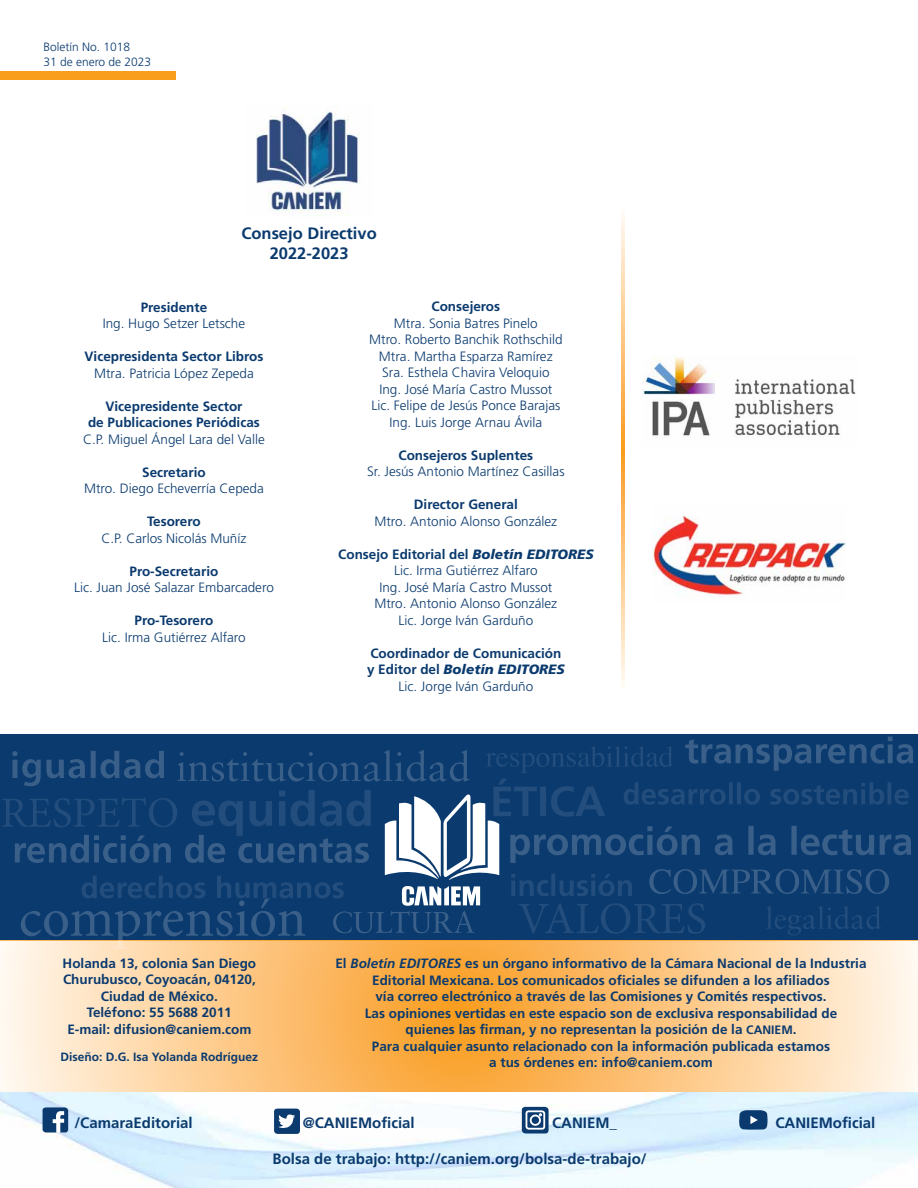
<style>
.page{position:relative;width:918px;height:1188px;background:#fff}
.page>*{position:absolute;margin:0;border:0;box-sizing:border-box;transform-origin:0 0}
.t1{font:700 16.5px/19.5px "Frutiger";color:#0a3a6e;text-align:center}
.t2{font:700 15px "Frutiger";color:#0a3a6e}
.t3{font:700 13.5px/16.5px "Frutiger";color:#0a3a6e;text-align:center}
.t4{font:300 13.5px/16.5px "Frutiger";color:#0a3a6e;text-align:center}
.t5{font:700 12px "Frutiger";color:#0a3a6e}
.t6{font:300 12px/15px "Frutiger";color:#0a3a6e}
.s1{font-weight:700}
.s2{font-weight:900;font-style:italic}
.s3{font-weight:300}
.s4{font-style:italic}
.s5{font-family:"Frutiger Bold SC900";font-weight:400;font-size:12.15px}
</style>
<div class="page">
<div style="left:0;top:71px;width:175px;height:9px;background:#f99d1c"></div>
<svg style="left:0;top:941px;width:918px;height:150px;background:#fdca89"></svg>
<hr style="left:0;top:940px;width:918px;height:1px;background:#f99d1c">
<svg style="left:273px;top:1109px;width:28px;height:25px"></svg>
<svg style="left:521px;top:1107px;width:28px;height:27px"></svg>
<img style="left:256px;top:106px;width:105px;height:111px">
<svg style="left:42px;top:1107px;width:27px;height:26px"></svg>
<img style="left:642px;top:355px;width:214px;height:81px">
<img style="left:653px;top:516px;width:192px;height:82px">
<svg style="left:739px;top:1110px;width:29px;height:20px"></svg>
<div style="left:0;top:734px;width:918px;height:206px;background:#0a3a6e"></div>
<svg style="left:622px;top:214px;width:2px;height:471px"></svg>
<svg style="left:2px;top:737px;width:911px;height:212px"></svg>
<p class="t6" style="left:43px;top:39px;width:109px">Boletín No. 1018<br>31 de enero de 2023</p>
<p class="t1" style="left:241px;top:224px;width:137px">Consejo Directivo<br>2022-2023</p>
<p class="t3" style="left:141px;top:299px;width:68px">Presidente</p>
<p class="t4" style="left:103px;top:316px;width:144px">Ing. Hugo Setzer Letsche</p>
<p class="t3" style="left:85px;top:348px;width:180px">Vicepresidenta Sector Libros</p>
<p class="t4" style="left:94px;top:365px;width:161px">Mtra. Patricia López Zepeda</p>
<p class="t3" style="left:88px;top:398px;width:173px">Vicepresidente Sector<br>de Publicaciones Periódicas</p>
<p class="t4" style="left:83px;top:431px;width:183px">C.P. Miguel Ángel Lara del Valle</p>
<p class="t3" style="left:142px;top:464px;width:65px">Secretario</p>
<p class="t4" style="left:84px;top:480px;width:181px">Mtro. Diego Echeverría Cepeda</p>
<p class="t3" style="left:147px;top:513px;width:55px">Tesorero</p>
<p class="t4" style="left:101px;top:530px;width:146px">C.P. Carlos Nicolás Muñíz</p>
<p class="t3" style="left:130px;top:563px;width:90px">Pro-Secretario</p>
<p class="t4" style="left:74px;top:579px;width:201px">Lic. Juan José Salazar Embarcadero</p>
<p class="t3" style="left:135px;top:612px;width:80px">Pro-Tesorero</p>
<p class="t4" style="left:102px;top:629px;width:145px">Lic. Irma Gutiérrez Alfaro</p>
<p class="t3" style="left:431px;top:298px;width:70px">Consejeros</p>
<p class="t4" style="left:369px;top:315px;width:195px">Mtra. Sonia Batres Pinelo<br>Mtro. Roberto Banchik Rothschild<br>Mtra. Martha Esparza Ramírez<br>Sra. Esthela Chavira Veloquio<br>Ing. José María Castro Mussot<br>Lic. Felipe de Jesús Ponce Barajas<br>Ing. Luis Jorge Arnau Ávila</p>
<p class="t3" style="left:398px;top:447px;width:136px">Consejeros Suplentes</p>
<p class="t4" style="left:367px;top:463px;width:199px">Sr. Jesús Antonio Martínez Casillas</p>
<p class="t3" style="left:414px;top:496px;width:106px">Director General</p>
<p class="t4" style="left:374px;top:513px;width:184px">Mtro. Antonio Alonso González</p>
<p class="t4" style="left:338px;top:546px;width:257px"><span class="s1">Consejo Editorial del</span> <span class="s2">Boletín EDITORES<br></span>Lic. Irma Gutiérrez Alfaro<br>Ing. José María Castro Mussot<br>Mtro. Antonio Alonso González<br>Lic. Jorge Iván Garduño</p>
<p class="t3" style="left:367px;top:645px;width:199px">Coordinador de Comunicación y Editor del <span class="s2">Boletín EDITORES<br></span><span class="s3">Lic. Jorge Iván Garduño</span></p>
<p class="t3" style="left:63px;top:955px;width:195px">Holanda 13, colonia San Diego<br>Churubusco, Coyoacán, 04120,<br>Ciudad de México.<br>Teléfono: 55 5688 2011<br>E-mail: difusion@caniem.com</p>
<p class="t5" style="left:61px;top:1049px;width:199px">Diseño: D.G. Isa Yolanda Rodríguez</p>
<p class="t3" style="left:335px;top:955px;width:533px">El <span class="s4">Boletín EDITORES</span> es un órgano informativo de la Cámara Nacional de la Industria Editorial Mexicana. Los comunicados oficiales se difunden a los afiliados<br>vía correo electrónico a través de las Comisiones y Comités respectivos.<br>Las opiniones vertidas en este espacio son de exclusiva responsabilidad de<br>quienes las firman, y no representan la posición de la <span class="s5">CANIEM</span>.<br>Para cualquier asunto relacionado con la información publicada estamos<br>a tus órdenes en: info@caniem.com</p>
<p class="t2" style="left:74px;top:1114px;width:120px">/CamaraEditorial</p>
<p class="t2" style="left:303px;top:1114px;width:114px">@CANIEMoficial</p>
<p class="t2" style="left:552px;top:1114px;width:66px">CANIEM_</p>
<p class="t2" style="left:273px;top:1150px;width:376px">Bolsa de trabajo: http://caniem.org/bolsa-de-trabajo/</p>
<p class="t2" style="left:775px;top:1114px;width:102px">CANIEMoficial</p>
</div>
